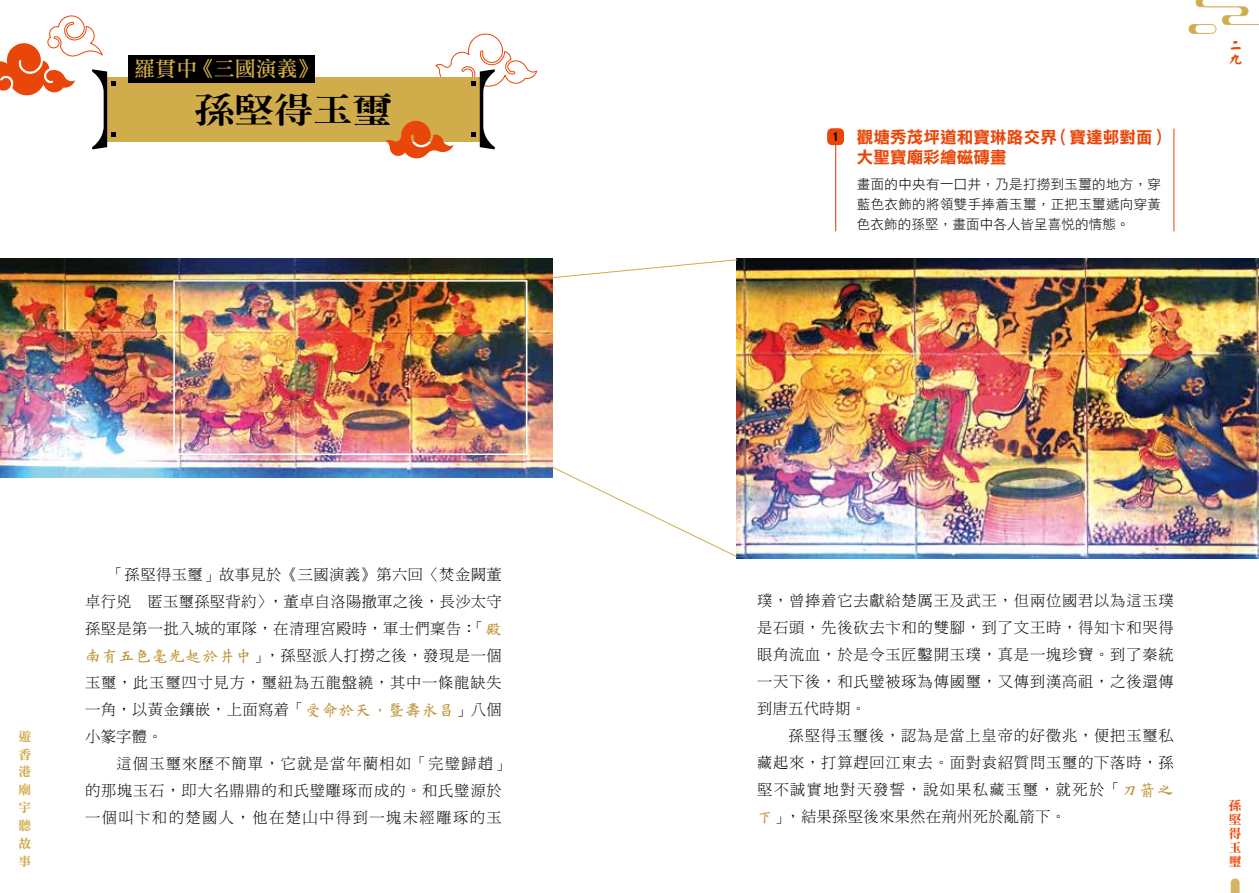
<style>
.page{position:relative;width:1259px;height:893px;background:#fff}
.page>*{position:absolute;margin:0;border:0;box-sizing:border-box;transform-origin:0 0}
.t1{font:800 34.5px "Han Wang Ming";letter-spacing:-.025em;color:#000;scale:1.18 1}
.t2{font:21px "DF Li Song HK W5";color:#d1ac4a}
.t3{font:16.5px/20.1px "DF Li Hei HK W7";letter-spacing:.01em;color:#e94709}
.t4{font:15.3px/27px "DF Ming HK W3";letter-spacing:.05em;color:#000;text-align:justify}
.t5{font:15.3px/27px "DF Ming HK W3";letter-spacing:.075em;color:#000}
.t6{font:13.5px/20.2px "DF Li Hei HK W3";letter-spacing:.025em;color:#000;text-align:justify}
.t7{font:12.75px/17.9px "DF Li Song HK W7";color:#d1ac4a;text-align:justify}
.t8{font:12.75px/14px "DF Li Song HK W7";color:#e94709;text-align:justify}
.t9{font:700 12.75px/14.1px "C Ngan Kai HK";color:#e94709}
.s1{font-family:"DFO Yang Xun HK W5";font-size:16.5px;color:#bf9234}
.s2{font-family:"Insignia LT Std";font-size:14.25px;color:#000}
</style>
<div class="page">
<div style="left:1189px;top:25px;width:21px;height:8px;background:#d1ac4a;border-radius:4px"></div>
<div style="left:1188px;top:24px;width:22px;height:10px;border:1px solid #d6b466;border-radius:4px"></div>
<svg style="left:1195px;top:0;width:64px;height:25px"></svg>
<div style="left:1195px;top:25px;width:21px;height:8px;background:#fff;border-radius:4px"></div>
<div style="left:1194px;top:24px;width:22px;height:10px;border:1px solid #d6b466;border-radius:4px"></div>
<svg style="left:1230px;top:878px;width:9px;height:15px"></svg>
<img style="left:736px;top:259px;width:523px;height:300px">
<svg style="left:552px;top:454px;width:185px;height:103px"></svg>
<svg style="left:552px;top:259px;width:186px;height:22px"></svg>
<hr style="left:835px;top:129px;width:1px;height:102px;background:#e94709">
<hr style="left:1173px;top:129px;width:1px;height:102px;background:#e94709">
<div style="left:827px;top:128px;width:17px;height:17px;background:#e94709;border-radius:5px"></div>
<div style="left:107px;top:77px;width:373px;height:65px;background:#d1ac4a"></div>
<svg style="left:386px;top:34px;width:151px;height:124px"></svg>
<div style="left:128px;top:55px;width:187px;height:27px;background:#000"></div>
<svg style="left:0;top:15px;width:116px;height:134px"></svg>
<img style="left:0;top:259px;width:552px;height:219px">
<div style="left:173px;top:280px;width:354px;height:175px;border:2px solid #fff"></div>
<h2 class="t2" style="left:134px;top:57px;width:186px">羅貫中《三國演義》</h2>
<h1 class="t1" style="left:194px;top:92px;width:170px">孫堅得玉璽</h1>
<p class="t7" style="left:18px;top:727px;width:14px">遊香港廟宇聽故事</p>
<p class="t4" style="left:85px;top:561px;width:418px;text-indent:24px">「孫堅得玉璽」故事見於《三國演義》第六回〈焚金闕董卓行兇 匿玉璽孫堅背約〉，董卓自洛陽撤軍之後，長沙太守孫堅是第一批入城的軍隊，在清理宮殿時，軍士們稟告：「<span class="s1">殿南有五色毫光起於井中</span>」，孫堅派人打撈之後，發現是一個玉璽，此玉璽四寸見方，璽紐為五龍盤繞，其中一條龍缺失一角，以黃金鑲嵌，上面寫着「<span class="s1">受命於天，暨壽永昌</span>」八個小篆字體。</p>
<p class="t5" style="left:85px;top:750px;width:426px;text-indent:31px">這個玉璽來歷不簡單，它就是當年藺相如「完璧歸趙」的那塊玉石，即大名鼎鼎的和氏璧雕琢而成的。和氏璧源於一個叫卞和的楚國人，他在楚山中得到一塊未經雕琢的玉</p>
<p class="t3" style="left:857px;top:126px;width:314px;text-indent:-24px"><span class="s2">1</span> 觀塘秀茂坪道和寶琳路交界（寶達邨對面）大聖寶廟彩繪磁磚畫</p>
<p class="t6" style="left:857px;top:174px;width:306px">畫面的中央有一口井，乃是打撈到玉璽的地方，穿藍色衣飾的將領雙手捧着玉璽，正把玉璽遞向穿黃色衣飾的孫堅，畫面中各人皆呈喜悅的情態。</p>
<p class="t9" style="left:1229px;top:38px;width:14px">二九</p>
<p class="t4" style="left:757px;top:586px;width:418px">璞，曾捧着它去獻給楚厲王及武王，但兩位國君以為這玉璞是石頭，先後砍去卞和的雙腳，到了文王時，得知卞和哭得眼角流血，於是令玉匠鑿開玉璞，真是一塊珍寶。到了秦統一天下後，和氏璧被琢為傳國璽，又傳到漢高祖，之後還傳到唐五代時期。</p>
<p class="t4" style="left:757px;top:721px;width:418px;text-indent:31px">孫堅得玉璽後，認為是當上皇帝的好徵兆，便把玉璽私藏起來，打算趕回江東去。面對袁紹質問玉璽的下落時，孫堅不誠實地對天發誓，說如果私藏玉璽，就死於「<span class="s1">刀箭之下</span>」，結果孫堅後來果然在荊州死於亂箭下。</p>
<p class="t8" style="left:1228px;top:798px;width:14px">孫堅得玉璽</p>
</div>
